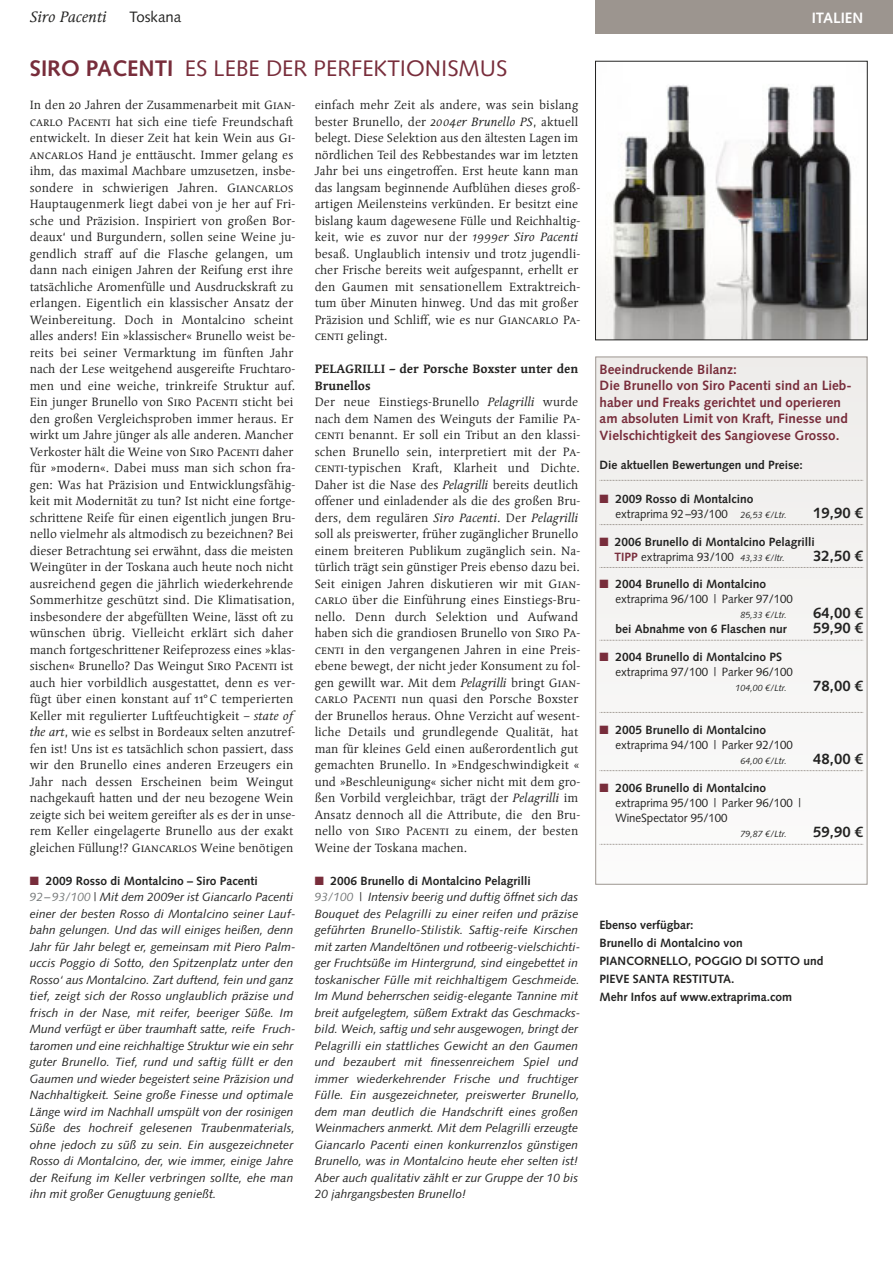
<style>
.page{position:relative;width:893px;height:1263px;background:#fff}
.page>*{position:absolute;margin:0;border:0;box-sizing:border-box;transform-origin:0 0}
.t1{font:22.5px "Syntax LT Std";color:#782d3b}
.t2{font:700 15px "Syntax LT Std";color:#222221}
.t3{font:italic 15px "Linotype Syntax Srf Com";color:#222221}
.t4{font:15px "Syntax LT Std";color:#222221}
.t5{font:700 15px "Syntax LT Std";color:#fff}
.t6{font:700 13.5px/16.5px "Syntax LT Std";color:#782d3b}
.t7{font:12px/16.5px "Linotype Syntax Srf Com";color:#222221}
.t8{font:italic 12px/16.5px "Syntax LT Std";color:#222221}
.t9{font:700 12px/18px "Syntax LT Std";color:#222221}
.t10{font:12px/15px "Syntax LT Std";color:#222221;scale:.95 1}
.t11{font:italic 9px "Syntax LT Std";color:#222221}
.s1{font-weight:700}
.s2{font-style:italic}
.s3{color:#782d3b}
.s4{font-weight:700;font-style:normal}
.s5{color:#727676}
.s6{font-weight:400}
.s7{font-weight:400;font-style:italic;font-size:9px}
</style>
<div class="page">
<div style="left:596px;top:357px;width:271px;height:527px;background:#f4f4f2"></div>
<div style="left:595px;top:357px;width:272px;height:528px;border:1px solid #9c958f"></div>
<svg style="left:600px;top:480px;width:263px;height:1px"></svg>
<svg style="left:600px;top:524px;width:263px;height:1px"></svg>
<svg style="left:600px;top:567px;width:263px;height:1px"></svg>
<svg style="left:600px;top:640px;width:263px;height:1px"></svg>
<svg style="left:600px;top:712px;width:263px;height:1px"></svg>
<svg style="left:600px;top:770px;width:263px;height:1px"></svg>
<svg style="left:600px;top:844px;width:263px;height:1px"></svg>
<img style="left:597px;top:85px;width:268px;height:253px">
<div style="left:595px;top:61px;width:272px;height:279px;border:1px solid #222221"></div>
<div style="left:595px;top:0;width:298px;height:33px;background:#9c958f"></div>
<div style="left:595px;top:1px;width:298px;height:33px;background:#9c958f"></div>
<p class="t3" style="left:30px;top:10px;width:78px">Siro Pacenti</p>
<p class="t4" style="left:129px;top:11px;width:53px">Toskana</p>
<p class="t5" style="left:812px;top:11px;width:53px">ITALIEN</p>
<h1 class="t1" style="left:30px;top:59px;width:479px"><span class="s1">SIRO PACENTI</span> ES LEBE DER PERFEKTIONISMUS</h1>
<p class="t7" style="left:30px;top:98px;width:267px">In den 20 Jahren der Zusammenarbeit mit Gian&shy;carlo Pacenti hat sich eine tiefe Freundschaft entwickelt. In dieser Zeit hat kein Wein aus Gi&shy;ancarlos Hand je enttäuscht. Immer gelang es ihm, das maximal Machbare umzusetzen, insbe&shy;sondere in schwierigen Jahren. Giancarlos Hauptaugenmerk liegt dabei von je her auf Fri&shy;sche und Präzision. Inspiriert von großen Bor&shy;deaux‘ und Burgundern, sollen seine Weine ju&shy;gendlich straff auf die Flasche gelangen, um dann nach einigen Jahren der Reifung erst ihre tatsächliche Aromenfülle und Ausdruckskraft zu erlangen. Eigentlich ein klassischer Ansatz der Weinbereitung. Doch in Montalcino scheint alles anders! Ein »klassischer« Brunello weist be&shy;reits bei seiner Vermarktung im fünften Jahr nach der Lese weitgehend ausgereifte Fruchtaro&shy;men und eine weiche, trinkreife Struktur auf.<br>Ein junger Brunello von Siro Pacenti sticht bei den großen Vergleichsproben immer heraus. Er wirkt um Jahre jünger als alle anderen. Mancher Verkoster hält die Weine von Siro Pacenti daher für »modern«. Dabei muss man sich schon fra&shy;gen: Was hat Präzision und Entwicklungsfähig&shy;keit mit Modernität zu tun? Ist nicht eine fortge&shy;schrittene Reife für einen eigentlich jungen Bru&shy;nello vielmehr als altmodisch zu bezeichnen? Bei dieser Betrachtung sei erwähnt, dass die meisten Weingüter in der Toskana auch heute noch nicht ausreichend gegen die jährlich wiederkehrende Sommerhitze geschützt sind. Die Klimatisation, insbesondere der abgefüllten Weine, lässt oft zu wünschen übrig. Vielleicht erklärt sich daher manch fortgeschrittener Reifeprozess eines »klas&shy;sischen« Brunello? Das Weingut Siro Pacenti ist auch hier vorbildlich ausgestattet, denn es ver&shy;fügt über einen konstant auf 11° C temperierten Keller mit regulierter Luftfeuchtigkeit – <span class="s2">state of the art</span>, wie es selbst in Bordeaux selten anzutref&shy;fen ist! Uns ist es tatsächlich schon passiert, dass wir den Brunello eines anderen Erzeugers ein Jahr nach dessen Erscheinen beim Weingut nachgekauft hatten und der neu bezogene Wein zeigte sich bei weitem gereifter als es der in unse&shy;rem Keller eingelagerte Brunello aus der exakt gleichen Füllung!? Giancarlos Weine benötigen</p>
<p class="t7" style="left:315px;top:98px;width:267px">einfach mehr Zeit als andere, was sein bislang bester Brunello, der <span class="s2">2004er Brunello PS</span>, aktuell belegt. Diese Selektion aus den ältesten Lagen im nördlichen Teil des Rebbestandes war im letzten Jahr bei uns eingetroffen. Erst heute kann man das langsam beginnende Aufblühen dieses groß&shy;artigen Meilensteins verkünden. Er besitzt eine bislang kaum dagewesene Fülle und Reichhaltig&shy;keit, wie es zuvor nur der <span class="s2">1999er Siro Pacenti </span>besaß. Unglaublich intensiv und trotz jugendli&shy;cher Frische bereits weit aufgespannt, erhellt er den Gaumen mit sensationellem Extraktreich&shy;tum über Minuten hinweg. Und das mit großer Präzision und Schliff, wie es nur Giancarlo Pa&shy;centi gelingt.</p>
<p class="t7" style="left:315px;top:362px;width:267px"><span class="s1">PELAGRILLI – der Porsche Boxster unter den Brunellos<br></span>Der neue Einstiegs-Brunello <span class="s2">Pelagrilli</span> wurde nach dem Namen des Weinguts der Familie Pa&shy;centi benannt. Er soll ein Tribut an den klassi&shy;schen Brunello sein, interpretiert mit der Pa&shy;centi-typischen Kraft, Klarheit und Dichte.<br>Daher ist die Nase des <span class="s2">Pelagrilli</span> bereits deutlich offener und einladender als die des großen Bru&shy;ders, dem regulären <span class="s2">Siro Pacenti</span>. Der <span class="s2">Pelagrilli </span>soll als preiswerter, früher zugänglicher Brunello einem breiteren Publikum zugänglich sein. Na&shy;türlich trägt sein günstiger Preis ebenso dazu bei.<br>Seit einigen Jahren diskutieren wir mit Gian&shy;carlo über die Einführung eines Einstiegs-Bru&shy;nello. Denn durch Selektion und Aufwand haben sich die grandiosen Brunello von Siro Pa&shy;centi in den vergangenen Jahren in eine Preis&shy;ebene bewegt, der nicht jeder Konsument zu fol&shy;gen gewillt war. Mit dem <span class="s2">Pelagrilli</span> bringt Gian&shy;carlo Pacenti nun quasi den Porsche Boxster der Brunellos heraus. Ohne Verzicht auf wesent&shy;liche Details und grundlegende Qualität, hat man für kleines Geld einen außerordentlich gut gemachten Brunello. In »Endgeschwindigkeit « und »Beschleunigung« sicher nicht mit dem gro&shy;ßen Vorbild vergleichbar, trägt der <span class="s2">Pelagrilli</span> im Ansatz dennoch all die Attribute, die den Bru&shy;nello von Siro Pacenti zu einem, der besten Weine der Toskana machen.</p>
<p class="t8" style="left:30px;top:873px;width:267px"><span class="s3">■</span> <span class="s4">2009 Rosso di Montalcino – Siro Pacenti<br></span><span class="s5">92 –93/100</span> | Mit dem 2009er ist Giancarlo Pacenti einer der besten Rosso di Montalcino seiner Lauf&shy;bahn gelungen. Und das will einiges heißen, denn Jahr für Jahr belegt er, gemeinsam mit Piero Palm&shy;uccis Poggio di Sotto, den Spitzenplatz unter den Rosso‘ aus Montalcino. Zart duftend, fein und ganz tief, zeigt sich der Rosso unglaublich präzise und frisch in der Nase, mit reifer, beeriger Süße. Im Mund verfügt er über traumhaft satte, reife Fruch&shy;taromen und eine reichhaltige Struktur wie ein sehr guter Brunello. Tief, rund und saftig füllt er den Gaumen und wieder begeistert seine Präzision und Nachhaltigkeit. Seine große Finesse und optimale Länge wird im Nachhall umspült von der rosinigen Süße des hochreif gelesenen Traubenmaterials, ohne jedoch zu süß zu sein. Ein ausgezeichneter Rosso di Montalcino, der, wie immer, einige Jahre der Reifung im Keller verbringen sollte, ehe man ihn mit großer Genugtuung genießt.</p>
<p class="t8" style="left:315px;top:873px;width:267px"><span class="s3">■</span> <span class="s4">2006 Brunello di Montalcino Pelagrilli<br></span><span class="s5">93/100</span> | Intensiv beerig und duftig öffnet sich das Bouquet des Pelagrilli zu einer reifen und präzise geführten Brunello-Stilistik. Saftig-reife Kirschen mit zarten Mandeltönen und rotbeerig-vielschichti&shy;ger Fruchtsüße im Hintergrund, sind eingebettet in toskanischer Fülle mit reichhaltigem Geschmeide.<br>Im Mund beherrschen seidig-elegante Tannine mit breit aufgelegtem, süßem Extrakt das Geschmacks&shy;bild. Weich, saftig und sehr ausgewogen, bringt der Pelagrilli ein stattliches Gewicht an den Gaumen und bezaubert mit finessenreichem Spiel und immer wiederkehrender Frische und fruchtiger Fülle. Ein ausgezeichneter, preiswerter Brunello, dem man deutlich die Handschrift eines großen Weinmachers anmerkt. Mit dem Pelagrilli erzeugte Giancarlo Pacenti einen konkurrenzlos günstigen Brunello, was in Montalcino heute eher selten ist!<br>Aber auch qualitativ zählt er zur Gruppe der 10 bis 20 jahrgangsbesten Brunello!</p>
<p class="t6" style="left:600px;top:362px;width:254px">Beeindruckende Bilanz:<br>Die Brunello von Siro Pacenti sind an Lieb&shy;haber und Freaks gerichtet und operieren am absoluten Limit von Kraft, Finesse und Vielschichtig keit des Sangiovese Grosso.</p>
<p class="t9" style="left:600px;top:457px;width:205px">Die aktuellen Bewertungen und Preise:</p>
<p class="t9" style="left:615px;top:492px;width:173px;line-height:15px;text-indent:-16px"><span class="s3">■</span> 2009 Rosso di Montalcino <span class="s6">extraprima 92 –93/100</span> <span class="s7">26,53 €/Ltr.</span></p>
<p class="t2" style="left:813px;top:507px;width:52px">19,90 €</p>
<p class="t9" style="left:615px;top:535px;width:202px;line-height:15px;text-indent:-15px"><span class="s3">■</span> 2006 Brunello di Montalcino Pelagrilli<br><span class="s3">TIPP</span> <span class="s6">extraprima 93/100</span> <span class="s7">43,33 €/ltr.</span></p>
<p class="t2" style="left:813px;top:549px;width:52px">32,50 €</p>
<p class="t10" style="left:615px;top:578px;width:188px;text-indent:-16px"><span class="s3">■</span> <span class="s1">2004 Brunello di Montalcino </span>extraprima 96/100 | Parker 97/100</p>
<p class="t11" style="left:740px;top:612px;width:48px">85,33 €/Ltr.</p>
<p class="t2" style="left:813px;top:607px;width:52px">64,00 €</p>
<p class="t9" style="left:615px;top:621px;width:173px">bei Abnahme von 6 Flaschen nur</p>
<p class="t2" style="left:813px;top:622px;width:52px">59,90 €</p>
<p class="t10" style="left:615px;top:650px;width:188px;text-indent:-16px"><span class="s3">■</span> <span class="s1">2004 Brunello di Montalcino PS </span>extraprima 97/100 | Parker 96/100</p>
<p class="t11" style="left:735px;top:684px;width:53px">104,00 €/Ltr.</p>
<p class="t2" style="left:813px;top:680px;width:52px">78,00 €</p>
<p class="t10" style="left:615px;top:723px;width:188px;text-indent:-16px"><span class="s3">■</span> <span class="s1">2005 Brunello di Montalcino </span>extraprima 94/100 | Parker 92/100</p>
<p class="t11" style="left:740px;top:757px;width:48px">64,00 €/Ltr.</p>
<p class="t2" style="left:813px;top:753px;width:52px">48,00 €</p>
<p class="t10" style="left:615px;top:781px;width:197px;text-indent:-16px"><span class="s3">■</span> <span class="s1">2006 Brunello di Montalcino </span>extraprima 95/100 | Parker 96/100 |<br>WineSpectator 95/100</p>
<p class="t11" style="left:740px;top:830px;width:48px">79,87 €/Ltr.</p>
<p class="t2" style="left:813px;top:825px;width:52px">59,90 €</p>
<p class="t9" style="left:600px;top:917px;width:225px">Ebenso verfügbar:<br>Brunello di Montalcino von<br>PIANCORNELLO, POGGIO DI SOTTO und<br>PIEVE SANTA RESTITUTA.<br>Mehr Infos auf www.extraprima.com</p>
</div>
